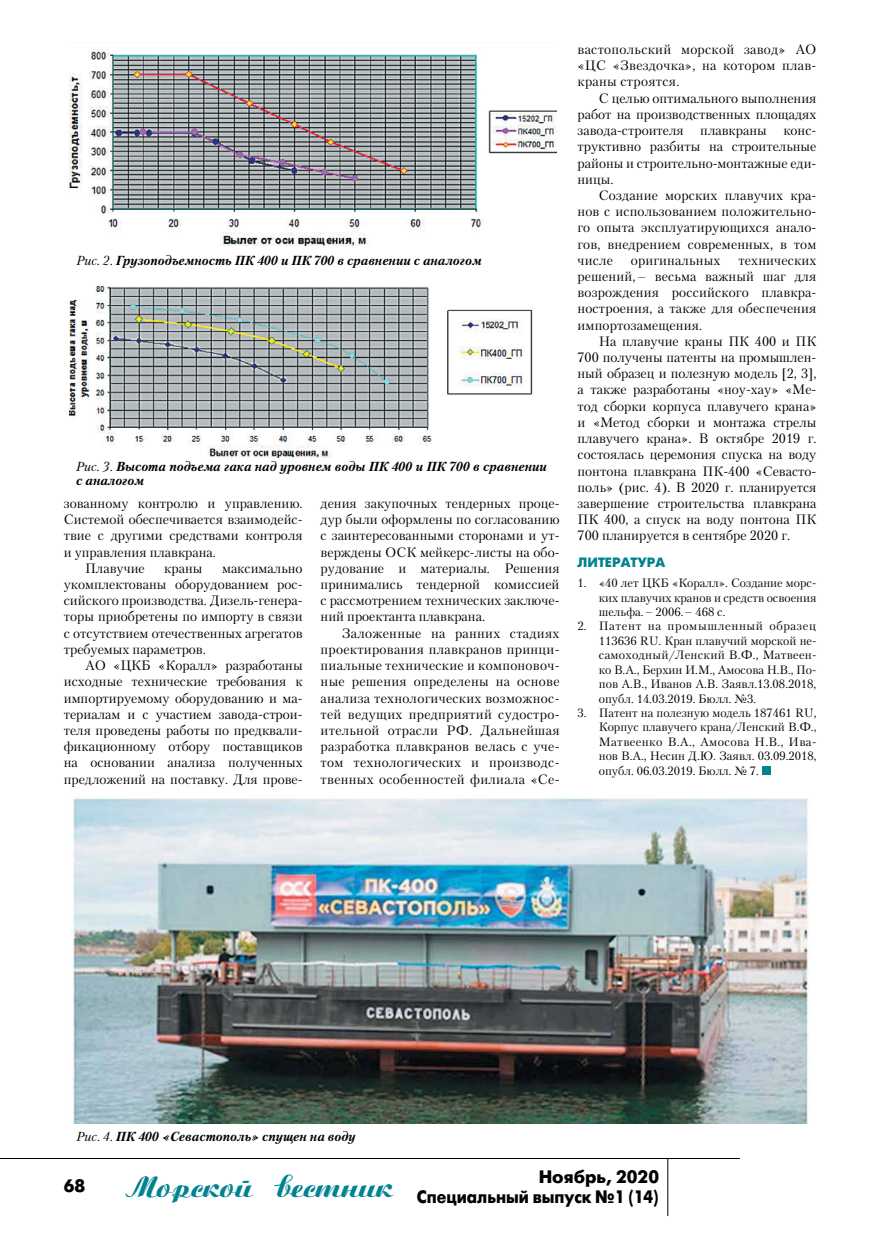
<style>
.page{position:relative;width:893px;height:1234px;background:#fff}
.page>*{position:absolute;margin:0;border:0;box-sizing:border-box;transform-origin:0 0}
.t1{font:700 18px/19.5px "Futuris C";color:#000;text-align:right}
.t2{font:13.5px/16.2px "Petersburg C";color:#000;text-align:justify}
.t3{font:700 13.5px "Futuris C";color:#008390}
.t4{font:italic 700 13.05px/13.5px "Petersburg C";color:#000}
.t5{font:12px/14.4px "Petersburg C";color:#000;text-align:justify}
.s1{font-weight:400}
</style>
<div class="page">
<hr style="left:0;top:1157px;width:740px;height:1px;background:#000">
<hr style="left:667px;top:1158px;width:1px;height:57px;background:#000">
<div style="left:762px;top:766px;width:8px;height:8px;background:#008390"></div>
<img style="left:68px;top:46px;width:488px;height:201px">
<img style="left:69px;top:285px;width:464px;height:172px">
<img style="left:71px;top:796px;width:738px;height:327px">
<p class="t4" style="left:77px;top:253px;width:407px"><span class="s1">Рис. 2.</span> Грузоподъемность ПК 400 и ПК 700 в сравнении с аналогом</p>
<p class="t4" style="left:76px;top:459px;width:472px"><span class="s1">Рис. 3.</span> Высота подъема гака над уровнем воды ПК 400 и ПК 700 в сравнении с аналогом</p>
<p class="t2" style="left:64px;top:495px;width:240px">зованному контролю и управлению.</p>
<p class="t2" style="left:64px;top:511px;width:240px">Системой обеспечивается взаимодейс-</p>
<p class="t2" style="left:64px;top:527px;width:240px">твие с другими средствами контроля</p>
<p class="t2" style="left:64px;top:543px;width:154px">и управления плавкрана.</p>
<p class="t2" style="left:85px;top:559px;width:61px">Плавучие</p>
<p class="t2" style="left:164px;top:559px;width:40px">краны</p>
<p class="t2" style="left:64px;top:559px;width:240px;text-indent:158px">максимально укомплектованы оборудованием рос&shy;сийского производства. Дизель-генера&shy;торы приобретены по импорту в связи с отсутствием отечественных агрегатов требуемых параметров.</p>
<p class="t2" style="left:64px;top:657px;width:240px;text-indent:21px">АО «ЦКБ «Коралл» разработаны исходные технические требования к импортируемому оборудованию и ма&shy;териалам и с участием завода-строи&shy;теля проведены работы по предквали&shy;фикационному отбору поставщиков на основании анализа полученных предложений на поставку. Для прове-</p>
<p class="t2" style="left:321px;top:495px;width:240px">дения закупочных тендерных проце&shy;дур были оформлены по согласованию с заинтересованными сторонами и ут&shy;верждены ОСК мейкерс-листы на обо&shy;рудование и материалы. Решения принимались тендерной комиссией с рассмотрением технических заключе&shy;ний проектанта плавкрана.</p>
<p class="t2" style="left:321px;top:624px;width:240px;text-indent:21px">Заложенные на ранних стадиях проектирования плавкранов принци&shy;пиальные технические и компоновоч&shy;ные решения определены на основе анализа технологических возможнос&shy;тей ведущих предприятий судостро&shy;ительной отрасли РФ. Дальнейшая разработка плавкранов велась с уче&shy;том технологических и производс&shy;твенных особенностей филиала «Се-</p>
<p class="t2" style="left:577px;top:41px;width:240px">вастопольский морской завод» АО «ЦС «Звездочка», на котором плав&shy;краны строятся.</p>
<p class="t2" style="left:577px;top:90px;width:240px;text-indent:21px">С целью оптимального выполнения работ на производственных площадях завода-строителя плавкраны конс&shy;труктивно разбиты на строительные районы и строительно-монтажные еди&shy;ницы.</p>
<p class="t2" style="left:577px;top:187px;width:240px;text-indent:21px">Создание морских плавучих кра&shy;нов с использованием положительно&shy;го опыта эксплуатирующихся анало&shy;гов, внедрением современных, в том числе</p>
<p class="t2" style="left:631px;top:252px;width:91px">оригинальных</p>
<p class="t2" style="left:577px;top:252px;width:240px;text-indent:161px">технических решений,– весьма важный шаг для возрождения российского плавкра&shy;ностроения, а также для обеспечения импортозамещения.</p>
<p class="t2" style="left:577px;top:333px;width:240px;text-indent:21px">На плавучие краны ПК 400 и ПК 700 получены патенты на промышлен&shy;ный образец и полезную модель [2, 3], а также разработаны «ноу-хау» «Ме&shy;тод сборки корпуса плавучего крана» и «Метод сборки и монтажа стрелы плавучего крана». В октябре 2019 г. состоялась церемония спуска на воду понтона плавкрана ПК‑400 «Севасто&shy;поль» (рис. 4). В 2020 г. планируется завершение строительства плавкрана ПК 400, а спуск на воду понтона ПК 700 планируется в сентябре 2020 г.</p>
<p class="t3" style="left:578px;top:554px;width:89px">Литература</p>
<p class="t5" style="left:599px;top:575px;width:219px;text-indent:-21px">1. «40 лет ЦКБ «Коралл». Создание морс&shy;ких плавучих кранов и средств освоения шельфа.– 2006.– 468 с.</p>
<p class="t5" style="left:599px;top:618px;width:219px;text-indent:-21px">2. Патент на промышленный образец 113636 RU. Кран плавучий морской не&shy;самоходный/Ленский В.Ф., Матвеен&shy;ко В.А., Берхин И.М., Амосова Н.В., По&shy;пов А.В., Иванов А.В. Заявл.13.08.2018, опубл. 14.03.2019. Бюлл. №3.</p>
<p class="t5" style="left:599px;top:705px;width:219px;text-indent:-21px">3. Патент на полезную модель 187461 RU, Корпус плавучего крана/Ленский В.Ф., Матвеенко В.А., Амосова Н.В., Ива&shy;нов В.А., Несин Д.Ю. Заявл. 03.09.2018, опубл. 06.03.2019. Бюлл. № 7.</p>
<p class="t4" style="left:77px;top:1129px;width:281px"><span class="s1">Рис. 4.</span> ПК 400 «Севастополь» спущен на воду</p>
<h1 class="t1" style="left:64px;top:1176px;width:23px">68</h1>
<h1 class="t1" style="left:126px;top:1167px;width:535px">Ноябрь, 2020<br><sup>Морской</sup> <sup>вестник</sup> Специальный выпуск №1 (14)</h1>
</div>
